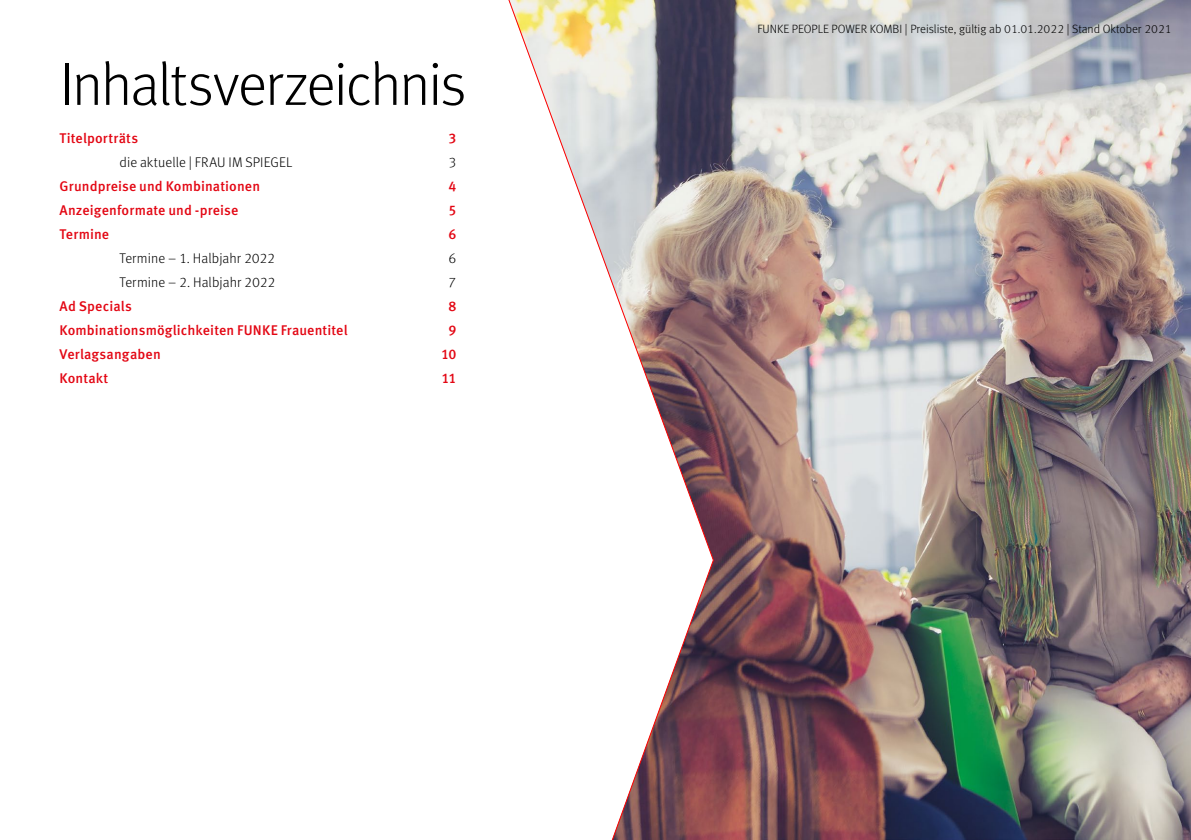
<style>
.page{position:relative;width:1191px;height:840px;background:#fff}
.page>*{position:absolute;margin:0;border:0;box-sizing:border-box;transform-origin:0 0}
.t1{font:300 60px "Meta Tab Pro";letter-spacing:-.03em;color:#000}
.t2{font:500 14px "Meta Tab Pro";letter-spacing:.005em;color:#e30613}
.t3{font:300 14px "Meta Tab Pro";letter-spacing:.005em;color:#000}
.t4{font:300 12px "Meta Tab Pro";color:#000}
</style>
<div class="page">
<img style="left:714px;top:0;width:477px;height:839px">
<svg style="left:508px;top:0;width:206px;height:839px"></svg>
<h1 class="t1" style="left:60px;top:41px;width:408px">Inhaltsverzeichnis</h1>
<p class="t2" style="left:60px;top:127px;width:80px">Titelporträts</p>
<p class="t2" style="left:448px;top:127px;width:9px">3</p>
<p class="t3" style="left:120px;top:151px;width:174px">die aktuelle | FRAU IM SPIEGEL</p>
<p class="t3" style="left:448px;top:151px;width:9px">3</p>
<p class="t2" style="left:60px;top:175px;width:202px">Grundpreise und Kombinationen</p>
<p class="t2" style="left:448px;top:175px;width:9px">4</p>
<p class="t2" style="left:60px;top:199px;width:180px">Anzeigenformate und -preise</p>
<p class="t2" style="left:448px;top:199px;width:9px">5</p>
<p class="t2" style="left:60px;top:223px;width:51px">Termine</p>
<p class="t2" style="left:448px;top:223px;width:9px">6</p>
<p class="t3" style="left:120px;top:247px;width:157px">Termine – 1. Halbjahr 2022</p>
<p class="t3" style="left:448px;top:247px;width:9px">6</p>
<p class="t3" style="left:120px;top:271px;width:157px">Termine – 2. Halbjahr 2022</p>
<p class="t3" style="left:448px;top:271px;width:9px">7</p>
<p class="t2" style="left:60px;top:295px;width:74px">Ad Specials</p>
<p class="t2" style="left:448px;top:295px;width:9px">8</p>
<p class="t2" style="left:60px;top:319px;width:289px">Kombinationsmöglichkeiten FUNKE Frauentitel</p>
<p class="t2" style="left:448px;top:319px;width:9px">9</p>
<p class="t2" style="left:60px;top:343px;width:103px">Verlagsangaben</p>
<p class="t2" style="left:441px;top:343px;width:17px">10</p>
<p class="t2" style="left:60px;top:367px;width:50px">Kontakt</p>
<p class="t2" style="left:441px;top:367px;width:17px">11</p>
<p class="t4" style="left:757px;top:20px;width:416px">FUNKE PEOPLE POWER KOMBI | Preisliste, gültig ab 01.01.2022 | Stand Oktober 2021</p>
</div>
